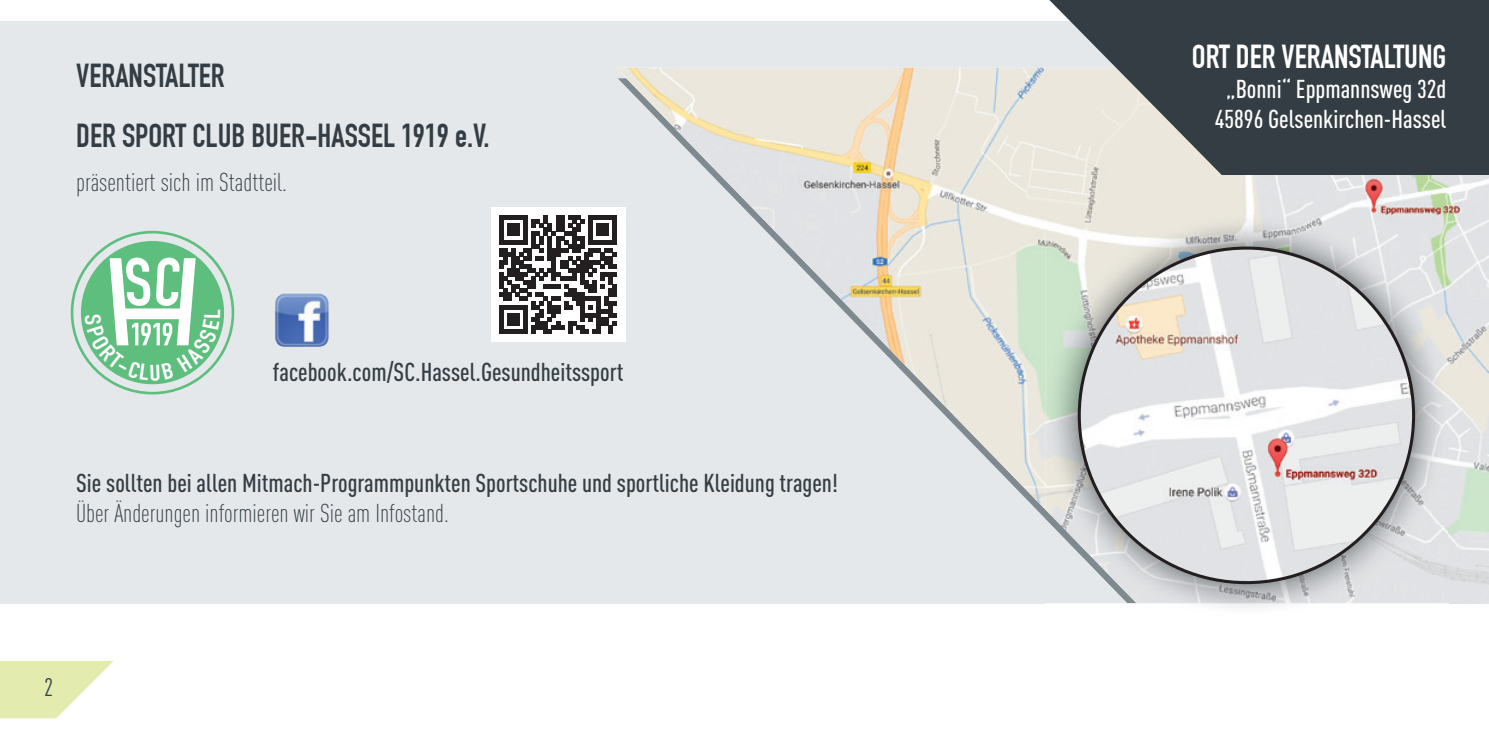
<style>
.page{position:relative;width:1489px;height:745px;background:#fff}
.page>*{position:absolute;margin:0;border:0;box-sizing:border-box;transform-origin:0 0}
.t1{font:700 32.5px/60px "DIN Condensed";color:#333d43}
.t2{font:700 32.5px "DIN Condensed";color:#fff}
.t3{font:500 25.5px "DIN Cond";color:#333d43}
.t4{font:300 25.5px "DIN Cond";color:#333d43}
.t5{font:500 25.5px/30px "DIN Cond";color:#fff;text-align:center}
.t6{font:25px "DIN Cond";color:#333d43}
</style>
<div class="page">
<div style="left:0;top:21px;width:1488px;height:582px;background:#e5e8eb"></div>
<img style="left:616px;top:68px;width:872px;height:516px">
<svg style="left:1049px;top:0;width:439px;height:175px;fill:#333d43"></svg>
<svg style="left:0;top:661px;width:114px;height:57px"></svg>
<img style="left:1126px;top:602px;width:224px;height:6px">
<img style="left:1045px;top:525px;width:15px;height:59px">
<img style="left:1045px;top:214px;width:402px;height:311px">
<img style="left:1060px;top:524px;width:387px;height:78px">
<img style="left:1079px;top:248px;width:334px;height:334px;border-radius:167px">
<div style="left:81px;top:241px;width:143px;height:143px;background:#5dbe7e;border-radius:50%"></div>
<div style="left:71px;top:231px;width:163px;height:163px;border:3px solid #5dbe7e;border-radius:50%"></div>
<img style="left:275px;top:293px;width:54px;height:53px">
<div style="left:491px;top:207px;width:134px;height:134px;background:#fff"></div>
<svg style="left:499px;top:215px;width:118px;height:118px"></svg>
<svg style="left:84px;top:257px;width:136px;height:123px"></svg>
<p class="t1" style="left:76px;top:46px;width:414px">VERANSTALTER<br>DER SPORT CLUB BUER-HASSEL 1919 e.V.</p>
<p class="t4" style="left:76px;top:168px;width:212px">präsentiert sich im Stadtteil.</p>
<p class="t3" style="left:273px;top:356px;width:352px">facebook.com/SC.Hassel.Gesundheitssport</p>
<p class="t3" style="left:76px;top:467px;width:763px">Sie sollten bei allen Mitmach-Programmpunkten Sportschuhe und sportliche Kleidung tragen!</p>
<p class="t4" style="left:76px;top:498px;width:374px">Über Änderungen informieren wir Sie am Infostand.</p>
<p class="t6" style="left:44px;top:671px;width:11px">2</p>
<p class="t2" style="left:1191px;top:37px;width:256px">ORT DER VERANSTALTUNG</p>
<p class="t5" style="left:1214px;top:73px;width:233px">„Bonni“ Eppmannsweg 32d<br>45896 Gelsenkirchen-Hassel</p>
</div>
